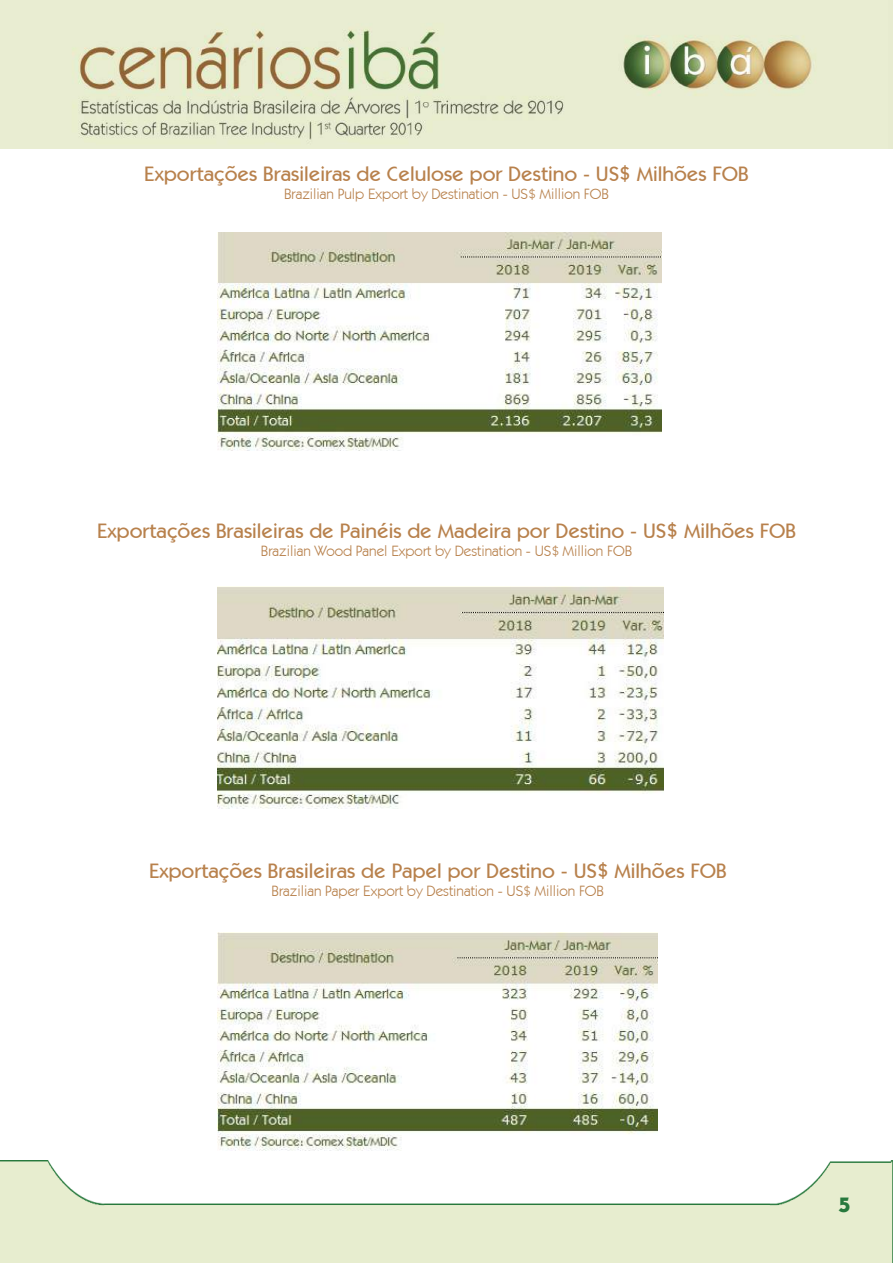
<style>
.page{position:relative;width:893px;height:1263px;background:#fff}
.page>*{position:absolute;margin:0;border:0;box-sizing:border-box;transform-origin:0 0}
.t1{font:500 21px "ITC Kabel";color:#b8814c}
.t2{font:700 21px "ITC Kabel";color:#27793d}
.t3{font:15px "ITC Kabel";color:#b8814c}
</style>
<div class="page">
<img style="left:0;top:1161px;width:893px;height:102px">
<img style="left:0;top:0;width:893px;height:148px">
<img style="left:217px;top:233px;width:444px;height:218px">
<img style="left:217px;top:587px;width:446px;height:222px">
<img style="left:217px;top:932px;width:441px;height:218px">
<p class="t1" style="left:144px;top:161px;width:606px">Exportações Brasileiras de Celulose por Destino - US$ Milhões FOB</p>
<p class="t3" style="left:284px;top:185px;width:326px">Brazilian Pulp Export by Destination - US$ Million FOB</p>
<p class="t1" style="left:97px;top:518px;width:700px">Exportações Brasileiras de Painéis de Madeira por Destino - US$ Milhões FOB</p>
<p class="t3" style="left:261px;top:542px;width:373px">Brazilian Wood Panel Export by Destination - US$ Million FOB</p>
<p class="t1" style="left:149px;top:858px;width:579px">Exportações Brasileiras de Papel por Destino - US$ Milhões FOB</p>
<p class="t3" style="left:272px;top:882px;width:334px">Brazilian Paper Export by Destination - US$ Million FOB</p>
<p class="t2" style="left:839px;top:1192px;width:13px">5</p>
</div>
